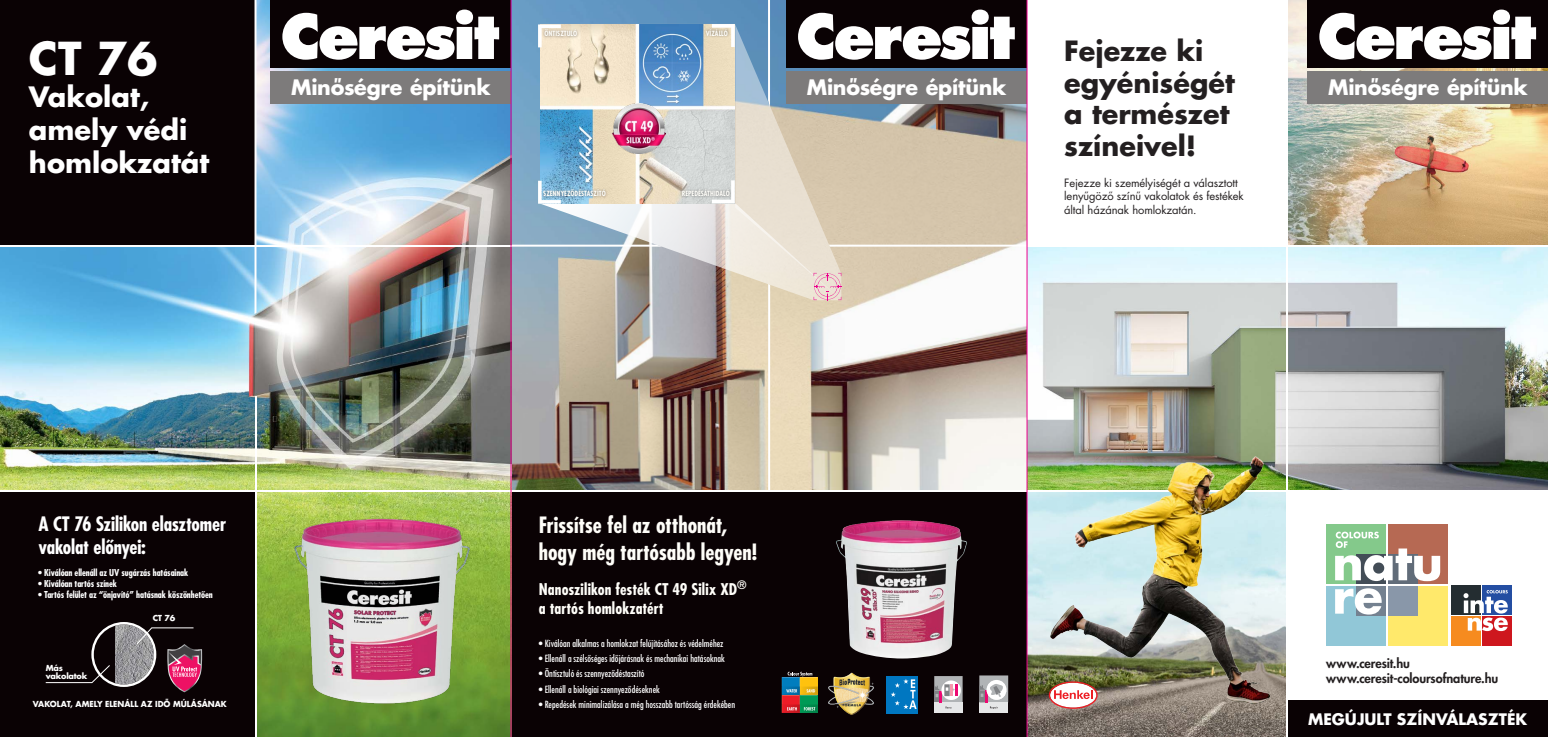
<style>
.page{position:relative;width:1548px;height:737px;background:#fff}
.page>*{position:absolute;margin:0;border:0;box-sizing:border-box;transform-origin:0 0}
.t1{font:700 44.19px "Futura H";color:#fff}
.t2{font:700 27.3px/32.7px "Futura H";color:#fff}
.t3{font:700 27.12px/31.9px "Futura H";color:#231f20}
.t4{font:700 21.88px/26.2px "Futura Cond H";letter-spacing:-.005em;color:#fffef9}
.t5{font:700 20.74px "Futura H";letter-spacing:-.01em;color:#fff}
.t6{font:700 19.34px/23.3px "Futura Cond H";letter-spacing:-.01em;color:#fff}
.t7{font:700 15.75px/18.9px "Futura Cond H";letter-spacing:.005em;color:#fffef9}
.t8{font:700 15.49px "Futura H";color:#fff}
.t9{font:800 12.78px/14.8px "Futura H";letter-spacing:-.01em;color:#231f20}
.t10{font:11.2px/13.4px "Futura H";letter-spacing:-.01em;color:#231f20}
.t11{font:9.62px "Futura Cond H";color:#fff}
.t12{font:700 9.28px "Futura Cond H";letter-spacing:-.01em;color:#fff}
.t13{font:700 8.05px "Futura H";letter-spacing:-.005em;color:#fff}
.t14{font:700 8.05px/8px "Futura H";letter-spacing:-.025em;color:#fff}
.t15{font:700 7px "Futura Cond H";color:#fffef9}
</style>
<div class="page">
<div style="left:485px;top:491px;width:560px;height:246px;background:#0a0204"></div>
<img style="left:828px;top:672px;width:46px;height:43px">
<div style="left:886px;top:675px;width:32px;height:38px;background:#0077c1"></div>
<svg style="left:891px;top:679px;width:25px;height:30px"></svg>
<div style="left:934px;top:676px;width:28px;height:26px;background:#b1b4b6"></div>
<div style="left:934px;top:702px;width:28px;height:11px;background:#e6e7e8"></div>
<svg style="left:941px;top:680px;width:20px;height:20px"></svg>
<svg style="left:934px;top:684px;width:24px;height:24px"></svg>
<div style="left:979px;top:675px;width:29px;height:27px;background:#b1b4b6"></div>
<div style="left:979px;top:702px;width:29px;height:11px;background:#e6e7e8"></div>
<svg style="left:979px;top:681px;width:27px;height:28px"></svg>
<svg style="left:782px;top:671px;width:36px;height:42px"></svg>
<img style="left:836px;top:520px;width:131px;height:138px">
<hr style="left:511px;top:490px;width:516px;height:2px;background:#fff">
<img style="left:0;top:0;width:511px;height:737px">
<div style="left:0;top:492px;width:255px;height:245px;background:#0a0204"></div>
<div style="left:0;top:0;width:255px;height:246px;background:#0a0204"></div>
<img style="left:280px;top:510px;width:205px;height:216px">
<img style="left:115px;top:624px;width:26px;height:60px">
<div style="left:91px;top:622px;width:65px;height:65px;border:2px solid #fff;border-radius:50%"></div>
<svg style="left:136px;top:627px;width:66px;height:65px"></svg>
<svg style="left:45px;top:664px;width:66px;height:19px"></svg>
<hr style="left:254px;top:396px;width:2px;height:341px;background:#fff">
<svg style="left:254px;top:0;width:2px;height:314px"></svg>
<hr style="left:0;top:245px;width:511px;height:2px;background:#fff">
<hr style="left:0;top:490px;width:511px;height:2px;background:#fff">
<img style="left:1027px;top:492px;width:259px;height:245px">
<img style="left:1288px;top:0;width:260px;height:245px">
<img style="left:1044px;top:247px;width:504px;height:243px">
<div style="left:1287px;top:700px;width:261px;height:37px;background:#0a0204"></div>
<svg style="left:1326px;top:583px;width:122px;height:1px"></svg>
<div style="left:1326px;top:586px;width:60px;height:59px;background:#91c7d7"></div>
<div style="left:1388px;top:586px;width:60px;height:59px;background:#ffe96b"></div>
<div style="left:1326px;top:523px;width:60px;height:60px;background:#84c98b"></div>
<div style="left:1356px;top:553px;width:30px;height:30px;background:#434d57"></div>
<div style="left:1388px;top:523px;width:60px;height:60px;background:#b66953"></div>
<div style="left:1388px;top:553px;width:30px;height:30px;background:#616c79"></div>
<div style="left:1356px;top:586px;width:30px;height:29px;background:#748190"></div>
<div style="left:1388px;top:586px;width:30px;height:29px;background:#8997a9"></div>
<svg style="left:1335px;top:588px;width:46px;height:26px"></svg>
<svg style="left:1335px;top:531px;width:105px;height:50px"></svg>
<div style="left:1451px;top:585px;width:30px;height:30px;background:#242d31"></div>
<div style="left:1451px;top:616px;width:30px;height:29px;background:#f68b1f"></div>
<div style="left:1482px;top:585px;width:29px;height:30px;background:#244ea2"></div>
<div style="left:1482px;top:616px;width:29px;height:29px;background:#ce171e"></div>
<svg style="left:1463px;top:590px;width:45px;height:41px"></svg>
<svg style="left:1307px;top:0;width:241px;height:67px"></svg>
<div style="left:1307px;top:71px;width:241px;height:32px;background:#7d7b7b"></div>
<hr style="left:1286px;top:0;width:2px;height:737px;background:#fff">
<hr style="left:1027px;top:490px;width:521px;height:2px;background:#fff">
<img style="left:1050px;top:456px;width:219px;height:248px">
<svg style="left:1049px;top:681px;width:48px;height:28px"></svg>
<img style="left:271px;top:0;width:773px;height:491px">
<div style="left:271px;top:71px;width:240px;height:32px;background:#7d7b7b"></div>
<hr style="left:511px;top:0;width:1px;height:737px;background:#ec008c">
<hr style="left:1026px;top:0;width:1px;height:737px;background:#ec008c">
<h1 class="t1" style="left:29px;top:29px;width:130px">CT 76</h1>
<h2 class="t2" style="left:29px;top:80px;width:182px">Vakolat, amely védi homlokzatát</h2>
<p class="t15" style="left:544px;top:29px;width:34px">ÖNTISZTULÓ</p>
<p class="t15" style="left:706px;top:29px;width:24px">VÍZÁLLÓ</p>
<h3 class="t3" style="left:1064px;top:34px;width:172px">Fejezze ki egyéniségét a természet színeivel!</h3>
<h3 class="t5" style="left:291px;top:73px;width:201px">Minőségre építünk</h3>
<h3 class="t5" style="left:1328px;top:73px;width:201px">Minőségre építünk</h3>
<h3 class="t5" style="left:807px;top:73px;width:201px">Minőségre építünk</h3>
<p class="t15" style="left:543px;top:189px;width:64px">SZENNYEZŐDÉSTASZÍTÓ</p>
<p class="t15" style="left:682px;top:189px;width:50px">REPEDÉSÁTHIDALÓ</p>
<p class="t10" style="left:1064px;top:176px;width:181px">Fejezze ki személyiségét a választott lenyűgöző színű vakolatok és festékek által házának homlokzatán.</p>
<h3 class="t6" style="left:38px;top:512px;width:189px">A CT 76 Szilikon elasztomer vakolat előnyei:</h3>
<p class="t12" style="left:38px;top:567px;width:152px">• Kiválóan ellenáll az UV sugárzás hatásainak</p>
<p class="t12" style="left:38px;top:578px;width:80px">• Kiválóan tartós színek</p>
<p class="t12" style="left:38px;top:589px;width:176px">• Tartós felület az “önjavító” hatásnak köszönhetően</p>
<p class="t14" style="left:46px;top:664px;width:43px">Más vakolatok</p>
<p class="t13" style="left:153px;top:612px;width:24px">CT 76</p>
<p class="t13" style="left:33px;top:699px;width:195px">VAKOLAT, AMELY ELENÁLL AZ IDŐ MÚLÁSÁNAK</p>
<h3 class="t4" style="left:539px;top:512px;width:220px">Frissítse fel az otthonát, hogy még tartósabb legyen!</h3>
<h3 class="t7" style="left:539px;top:580px;width:209px">Nanoszilikon festék CT 49 Silix XD<sup>® </sup>a tartós homlokzatért</h3>
<p class="t11" style="left:539px;top:637px;width:186px">• Kiválóan alkalmas a homlokzat felújításához és védelméhez</p>
<p class="t11" style="left:539px;top:652px;width:188px">• Ellenáll a szélsőséges időjárásnak és mechanikai hatásoknak</p>
<p class="t11" style="left:539px;top:668px;width:107px">• Öntisztuló és szennyeződéstaszító</p>
<p class="t11" style="left:539px;top:683px;width:123px">• Ellenáll a biológiai szennyeződéseknek</p>
<p class="t11" style="left:539px;top:698px;width:198px">• Repedések minimalizálása a még hosszabb tartósság érdekében</p>
<h3 class="t9" style="left:1326px;top:655px;width:173px">www.ceresit.hu www.ceresit-coloursofnature.hu</h3>
<h3 class="t8" style="left:1308px;top:708px;width:220px">MEGÚJULT SZÍNVÁLASZTÉK</h3>
</div>
